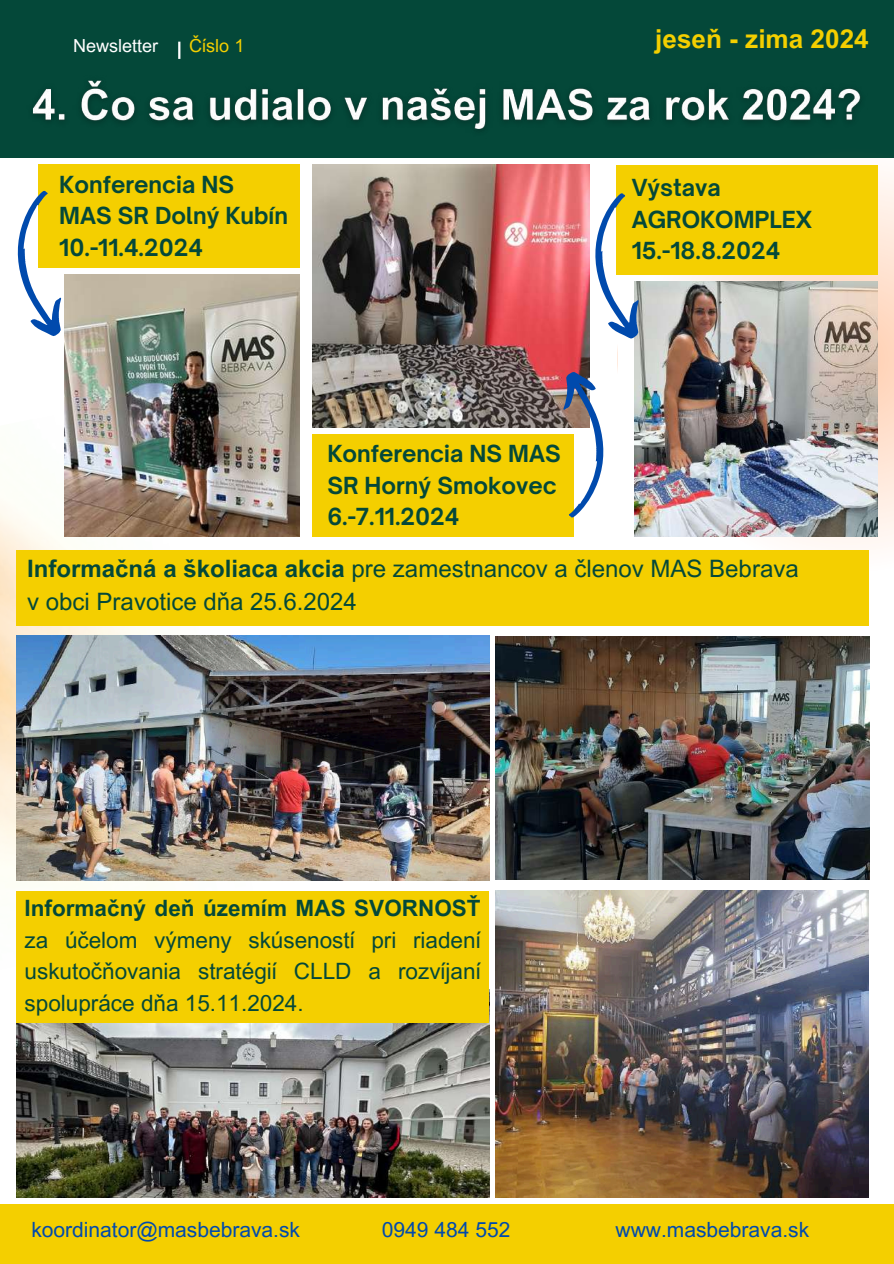
<style>
.page{position:relative;width:894px;height:1264px;background:#fff}
.page>*{position:absolute;margin:0;border:0;box-sizing:border-box;transform-origin:0 0}
.t1{font:700 26.1px "Arial MT Pro";color:#f4cf00}
.t2{font:24px/32.7px "Arial MT Pro";color:#044839}
.t3{font:700 22.5px/31.5px "Open Sauce One";color:#044839}
.t4{font:22.5px/31.5px "Arial MT Pro";color:#044839;text-align:justify}
.t5{font:700 22.5px "Arial MT Pro";color:#044839}
.t6{font:21px "Arial MT Pro";color:#004aad}
.t7{font:18px "Arial MT Pro";color:#fff}
.t8{font:18px "Arial MT Pro";color:#f4cf00}
.s1{font-weight:700}
</style>
<div class="page">
<div style="left:0;top:0;width:893px;height:158px;background:#044839"></div>
<svg style="left:178px;top:42px;width:2px;height:17px"></svg>
<svg style="left:617px;top:165px;width:276px;height:427px"></svg>
<img style="left:0;top:500px;width:259px;height:385px">
<img style="left:16px;top:635px;width:473px;height:245px">
<img style="left:495px;top:636px;width:374px;height:243px">
<img style="left:32px;top:80px;width:829px;height:50px">
<div style="left:0;top:1204px;width:893px;height:59px;background:#f4cf00"></div>
<img style="left:634px;top:281px;width:243px;height:256px">
<img style="left:312px;top:165px;width:277px;height:262px">
<img style="left:64px;top:275px;width:235px;height:262px">
<img style="left:495px;top:890px;width:373px;height:307px">
<img style="left:16px;top:1023px;width:473px;height:174px">
<div style="left:38px;top:165px;width:262px;height:103px;background:#f4cf00"></div>
<svg style="left:17px;top:190px;width:53px;height:151px"></svg>
<div style="left:615px;top:165px;width:262px;height:110px;background:#f4cf00"></div>
<svg style="left:583px;top:192px;width:64px;height:151px"></svg>
<div style="left:312px;top:434px;width:261px;height:103px;background:#f4cf00"></div>
<svg style="left:557px;top:369px;width:47px;height:149px"></svg>
<div style="left:16px;top:550px;width:852px;height:76px;background:#f4cf00"></div>
<div style="left:16px;top:891px;width:473px;height:132px;background:#f4cf00"></div>
<p class="t7" style="left:73px;top:39px;width:87px">Newsletter</p>
<p class="t8" style="left:189px;top:39px;width:57px">Číslo 1</p>
<p class="t1" style="left:655px;top:29px;width:215px">jeseň - zima 2024</p>
<p class="t3" style="left:59px;top:168px;width:230px">Konferencia NS<br>MAS SR Dolný Kubín<br>10.-11.4.2024</p>
<p class="t3" style="left:631px;top:172px;width:182px">Výstava<br>AGROKOMPLEX<br>15.-18.8.2024</p>
<p class="t3" style="left:327px;top:437px;width:235px">Konferencia NS MAS<br>SR Horný Smokovec<br>6.-7.11.2024</p>
<p class="t2" style="left:27px;top:555px;width:772px"><span class="s1">Informačná a školiaca akcia</span> pre zamestnancov a členov MAS Bebrava v obci Pravotice dňa 25.6.2024</p>
<p class="t5" style="left:25px;top:899px;width:457px">Informačný deň územím MAS SVORNOSŤ</p>
<p class="t4" style="left:25px;top:926px;width:457px">za účelom výmeny skúseností pri riadení uskutočňovania stratégií CLLD a rozvíjaní spolupráce dňa 15.11.2024.</p>
<p class="t6" style="left:31px;top:1222px;width:270px">koordinator@masbebrava.sk</p>
<p class="t6" style="left:382px;top:1222px;width:130px">0949 484 552</p>
<p class="t6" style="left:615px;top:1222px;width:195px">www.masbebrava.sk</p>
</div>
